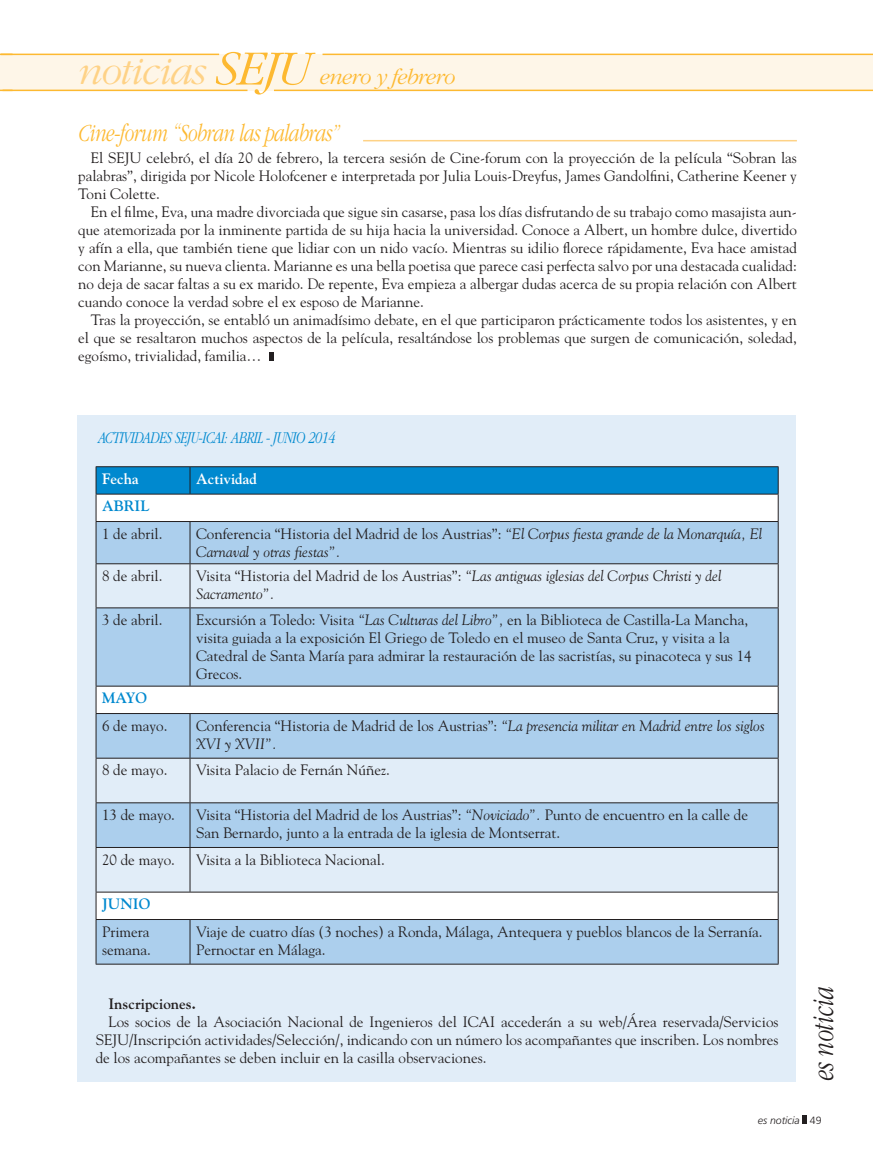
<style>
.page{position:relative;width:873px;height:1153px;background:#fff}
.page>*{position:absolute;margin:0;border:0;box-sizing:border-box;transform-origin:0 0}
.t1{font:italic 300 40.5px "ITC Garamond Std";letter-spacing:-.03em;color:#fed286}
.t2{font:italic 300 31.5px "ITC Garamond Std";letter-spacing:-.01em;color:#231f20;scale:.75 1}
.t3{font:italic 300 25.5px "ITC Garamond Std";letter-spacing:-.03em;color:#fdb931;scale:.75 1}
.t4{font:italic 300 22.5px "ITC Garamond Std";letter-spacing:-.03em;color:#fdb931}
.t5{font:italic 300 17.25px "ITC Garamond Std";letter-spacing:-.03em;color:#0089cf;scale:.75 1}
.t6{font:15px/18px "Goudy Std";color:#231f20;text-align:justify}
.t7{font:italic 15px/18px "Goudy Std";color:#231f20}
.t8{font:700 15px "Goudy Std";color:#fff}
.t9{font:700 15px "Goudy Std";color:#0089cf}
.t10{font:700 15px "Goudy Std";color:#231f20}
.t11{font:italic 300 10.5px "Frutiger LT Std";color:#231f20}
.s1{font-size:51px;color:#fdb931}
.s2{font-style:normal}
.s3{font-style:italic}
</style>
<div class="page">
<svg style="left:803px;top:1115px;width:4px;height:9px"></svg>
<hr style="left:363px;top:140px;width:434px;height:1px;background:#fed286">
<svg style="left:269px;top:353px;width:4px;height:8px"></svg>
<div style="left:1px;top:54px;width:872px;height:36px;background:#fef6e8"></div>
<hr style="left:274px;top:90px;width:599px;height:1px;background:#fdb931">
<hr style="left:3px;top:90px;width:244px;height:1px;background:#fdb931">
<hr style="left:1px;top:54px;width:218px;height:1px;background:#fdb931">
<hr style="left:322px;top:54px;width:551px;height:1px;background:#fdb931">
<hr style="left:0;top:54px;width:1px;height:36px;background:#fef6e8">
<div style="left:77px;top:415px;width:719px;height:666px;background:#e1edf8"></div>
<svg style="left:97px;top:522px;width:681px;height:442px;fill:#accfed"></svg>
<hr style="left:96px;top:466px;width:94px;height:1px;background:#231f20">
<hr style="left:190px;top:466px;width:588px;height:1px;background:#231f20">
<svg style="left:96px;top:467px;width:683px;height:54px;background:#7dbfe1"></svg>
<hr style="left:96px;top:521px;width:94px;height:1px;background:#231f20">
<hr style="left:96px;top:522px;width:1px;height:41px;background:#231f20">
<hr style="left:190px;top:521px;width:588px;height:1px;background:#231f20">
<hr style="left:190px;top:522px;width:1px;height:41px;background:#231f20">
<hr style="left:778px;top:522px;width:1px;height:41px;background:#231f20">
<hr style="left:96px;top:608px;width:1px;height:78px;background:#231f20">
<hr style="left:190px;top:608px;width:1px;height:78px;background:#231f20">
<hr style="left:778px;top:608px;width:1px;height:78px;background:#231f20">
<hr style="left:96px;top:686px;width:94px;height:1px;background:#231f20">
<svg style="left:96px;top:686px;width:1px;height:27px"></svg>
<hr style="left:190px;top:686px;width:588px;height:1px;background:#231f20">
<svg style="left:778px;top:686px;width:1px;height:27px"></svg>
<hr style="left:96px;top:713px;width:94px;height:1px;background:#231f20">
<hr style="left:96px;top:714px;width:1px;height:44px;background:#231f20">
<hr style="left:190px;top:713px;width:588px;height:1px;background:#231f20">
<hr style="left:190px;top:714px;width:1px;height:44px;background:#231f20">
<hr style="left:778px;top:714px;width:1px;height:44px;background:#231f20">
<hr style="left:96px;top:803px;width:1px;height:44px;background:#231f20">
<hr style="left:190px;top:803px;width:1px;height:44px;background:#231f20">
<hr style="left:778px;top:803px;width:1px;height:44px;background:#231f20">
<hr style="left:96px;top:892px;width:94px;height:1px;background:#231f20">
<svg style="left:96px;top:892px;width:1px;height:27px"></svg>
<hr style="left:190px;top:892px;width:588px;height:1px;background:#231f20">
<svg style="left:778px;top:892px;width:1px;height:27px"></svg>
<hr style="left:96px;top:919px;width:94px;height:1px;background:#231f20">
<hr style="left:96px;top:920px;width:1px;height:44px;background:#231f20">
<hr style="left:190px;top:919px;width:588px;height:1px;background:#231f20">
<hr style="left:190px;top:920px;width:1px;height:44px;background:#231f20">
<hr style="left:778px;top:920px;width:1px;height:44px;background:#231f20">
<hr style="left:96px;top:964px;width:94px;height:1px;background:#231f20">
<hr style="left:190px;top:964px;width:588px;height:1px;background:#231f20">
<hr style="left:96px;top:563px;width:94px;height:1px;background:#231f20">
<hr style="left:96px;top:564px;width:1px;height:43px;background:#231f20">
<hr style="left:96px;top:607px;width:94px;height:1px;background:#231f20">
<hr style="left:190px;top:563px;width:588px;height:1px;background:#231f20">
<hr style="left:190px;top:564px;width:1px;height:43px;background:#231f20">
<hr style="left:778px;top:564px;width:1px;height:43px;background:#231f20">
<hr style="left:190px;top:607px;width:588px;height:1px;background:#231f20">
<hr style="left:96px;top:758px;width:94px;height:1px;background:#231f20">
<hr style="left:96px;top:758px;width:1px;height:44px;background:#231f20">
<hr style="left:96px;top:802px;width:94px;height:1px;background:#231f20">
<hr style="left:190px;top:758px;width:588px;height:1px;background:#231f20">
<hr style="left:190px;top:758px;width:1px;height:44px;background:#231f20">
<hr style="left:778px;top:758px;width:1px;height:44px;background:#231f20">
<hr style="left:190px;top:802px;width:588px;height:1px;background:#231f20">
<hr style="left:190px;top:847px;width:588px;height:1px;background:#231f20">
<hr style="left:778px;top:848px;width:1px;height:44px;background:#231f20">
<hr style="left:96px;top:847px;width:94px;height:1px;background:#231f20">
<hr style="left:96px;top:848px;width:1px;height:44px;background:#231f20">
<hr style="left:190px;top:848px;width:1px;height:44px;background:#231f20">
<h1 class="t1" style="left:77px;top:50px;width:233px">noticias <span class="s1">SEJU</span></h1>
<h3 class="t4" style="left:320px;top:65px;width:137px">enero y febrero</h3>
<h3 class="t3" style="left:78px;top:119px;width:350px">Cine-forum “Sobran las palabras”</h3>
<p class="t6" style="left:78px;top:149px;width:720px;text-indent:13px">El SEJU celebró, el día 20 de febrero, la tercera sesión de Cine-forum con la proyección de la película “Sobran las palabras”, dirigida por Nicole Holofcener e interpretada por Julia Louis-Dreyfus, James Gandolfini, Catherine Keener y Toni Colette.</p>
<p class="t6" style="left:78px;top:203px;width:720px;text-indent:13px">En el filme, Eva, una madre divorciada que sigue sin casarse, pasa los días disfrutando de su trabajo como masajista aun&shy;que atemorizada por la inminente partida de su hija hacia la universidad. Conoce a Albert, un hombre dulce, divertido y afín a ella, que también tiene que lidiar con un nido vacío. Mientras su idilio florece rápidamente, Eva hace amistad con Marianne, su nueva clienta. Marianne es una bella poetisa que parece casi perfecta salvo por una destacada cualidad: no deja de sacar faltas a su ex marido. De repente, Eva empieza a albergar dudas acerca de su propia relación con Albert cuando conoce la verdad sobre el ex esposo de Marianne.</p>
<p class="t6" style="left:78px;top:311px;width:720px;text-indent:13px">Tras la proyección, se entabló un animadísimo debate, en el que participaron prácticamente todos los asistentes, y en el que se resaltaron muchos aspectos de la película, resaltándose los problemas que surgen de comunicación, soledad, egoísmo, trivialidad, familia…</p>
<p class="t5" style="left:98px;top:428px;width:13px">Activi</p>
<p class="t5" style="left:134px;top:428px;width:269px">dades SEJU-ICAI: abril - ju nio 2014</p>
<p class="t8" style="left:102px;top:470px;width:38px">Fecha</p>
<p class="t8" style="left:196px;top:470px;width:62px">Actividad</p>
<p class="t9" style="left:102px;top:497px;width:49px">ABRIL</p>
<p class="t6" style="left:102px;top:524px;width:62px">1 de abril.</p>
<p class="t7" style="left:196px;top:524px;width:568px"><span class="s2">Conferencia “Historia del Madrid de los Austrias”:</span> “El Corpus fiesta grande de la Monarquía, El<br>Carnaval y otras fiestas”.</p>
<p class="t6" style="left:102px;top:566px;width:62px">8 de abril.</p>
<p class="t7" style="left:196px;top:567px;width:527px"><span class="s2">Visita “Historia del Madrid de los Austrias”:</span> “Las antiguas iglesias del Corpus Christi y del<br>Sacramento”.</p>
<p class="t6" style="left:102px;top:611px;width:62px">3 de abril.</p>
<p class="t6" style="left:196px;top:611px;width:557px;text-align:left">Excursión a Toledo: Visita <span class="s3">“Las Culturas del Libro”,</span> en la Biblioteca de Castilla-La Mancha, visita guiada a la exposición El Griego de Toledo en el museo de Santa Cruz, y visita a la Catedral de Santa María para admirar la restauración de las sacristías, su pinacoteca y sus 14<br>Grecos.</p>
<p class="t9" style="left:102px;top:689px;width:47px">MAYO</p>
<p class="t6" style="left:102px;top:716px;width:67px">6 de mayo.</p>
<p class="t7" style="left:196px;top:716px;width:570px"><span class="s2">Conferencia “Historia de Madrid de los Austrias”:</span> “La presencia militar en Madrid entre los siglos<br>XVI y XVII”.</p>
<p class="t6" style="left:102px;top:761px;width:67px">8 de mayo.</p>
<p class="t6" style="left:196px;top:761px;width:195px">Visita Palacio de Fernán Núñez.</p>
<p class="t6" style="left:102px;top:805px;width:74px">13 de mayo.</p>
<p class="t6" style="left:196px;top:805px;width:553px">Visita “Historia del Madrid de los Austrias”: <span class="s3">“Noviciado”.</span> Punto de encuentro en la calle de<br>San Bernardo, junto a la entrada de la iglesia de Montserrat.</p>
<p class="t6" style="left:102px;top:850px;width:74px">20 de mayo.</p>
<p class="t6" style="left:196px;top:850px;width:190px">Visita a la Biblioteca Nacional.</p>
<p class="t9" style="left:102px;top:895px;width:50px">JUNIO</p>
<p class="t6" style="left:102px;top:922px;width:50px">Primera semana.</p>
<p class="t6" style="left:196px;top:922px;width:568px">Viaje de cuatro días (3 noches) a Ronda, Málaga, Antequera y pueblos blancos de la Serranía.<br>Pernoctar en Málaga.</p>
<p class="t10" style="left:108px;top:995px;width:89px">Inscripciones.</p>
<p class="t6" style="left:96px;top:1013px;width:684px;text-indent:13px">Los socios de la Asociación Nacional de Ingenieros del ICAI accederán a su web/Área reservada/Servicios SEJU/Inscripción actividades/Selección/, indicando con un número los acompañantes que inscriben. Los nombres de los acompañantes se deben incluir en la casilla observaciones.</p>
<h2 class="t2" style="left:806px;top:1081px;width:128px;rotate:-90deg">es noticia</h2>
<p class="t11" style="left:758px;top:1114px;width:65px">es noticia <span class="s2">49</span></p>
</div>
